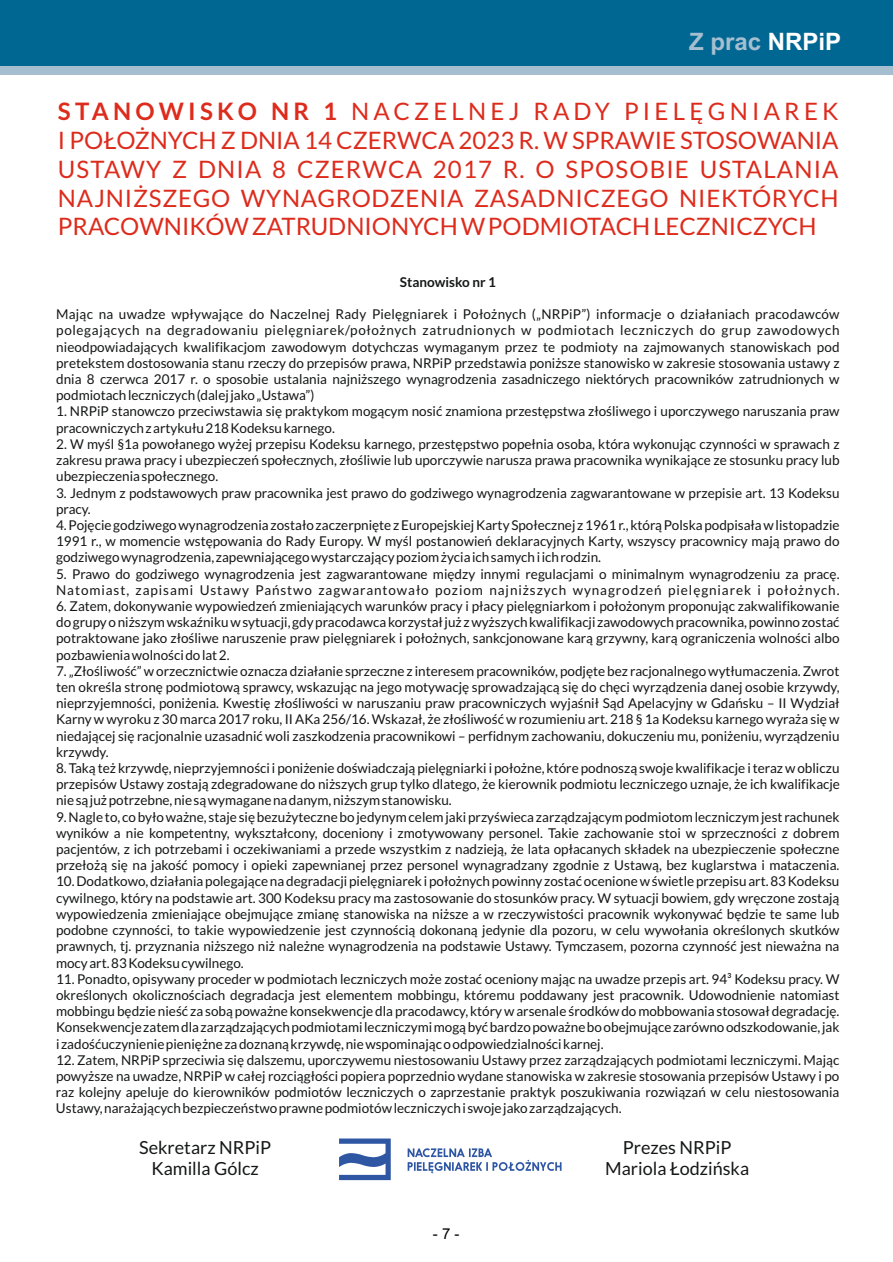
<style>
.page{position:relative;width:893px;height:1262px;background:#fff}
.page>*{position:absolute;margin:0;border:0;box-sizing:border-box;transform-origin:0 0}
.t1{font:24px/28.8px "Lato";color:#dd2b1c;text-align:justify}
.t2{font:700 24px "Arial";color:#a5bfd1}
.t3{font:18px/21.6px "Lato";color:#151616;text-align:center}
.t4{font:15px "Arial Unicode MS";color:#000}
.t5{font:13.5px/16.2px "Lato";color:#151616;text-align:justify}
.t6{font:700 13.5px "Lato";color:#151616}
.s1{color:#fff}
.s2{font-weight:700}
</style>
<div class="page">
<div style="left:0;top:0;width:893px;height:66px;background:#006792"></div>
<div style="left:0;top:66px;width:893px;height:9px;background:#a5bfd1"></div>
<img style="left:339px;top:1138px;width:223px;height:43px">
<h1 class="t2" style="left:689px;top:33px;width:154px">Z prac <span class="s1">NRPiP</span></h1>
<p class="t1" style="left:58px;top:98px;width:782px"><span class="s2">STANOWISKO NR 1</span> NACZELNEJ RADY PIELĘGNIAREK I POŁOŻNYCH Z DNIA 14 CZERWCA 2023 R. W SPRAWIE STOSOWANIA USTAWY Z DNIA 8 CZERWCA 2017 R. O SPOSOBIE USTALANIA NAJNIŻSZEGO WYNAGRODZENIA ZASADNICZEGO NIEKTÓRYCH PRACOWNIKÓW ZATRUDNIONYCH W PODMIOTACH LECZNICZYCH</p>
<p class="t6" style="left:400px;top:276px;width:98px">Stanowisko nr 1</p>
<p class="t5" style="left:56px;top:307px;width:785px">Mając na uwadze wpływające do Naczelnej Rady Pielęgniarek i Położnych („NRPiP”) informacje o działaniach pracodawców polegających na degradowaniu pielęgniarek/położnych zatrudnionych w podmiotach leczniczych do grup zawodowych nieodpowiadających kwalifikacjom zawodowym dotychczas wymaganym przez te podmioty na zajmowanych stanowiskach pod pretekstem dostosowania stanu rzeczy do przepisów prawa, NRPiP przedstawia poniższe stanowisko w zakresie stosowania ustawy z dnia 8 czerwca 2017 r. o sposobie ustalania najniższego wynagrodzenia zasadniczego niektórych pracowników zatrudnionych w podmiotach leczniczych (dalej jako „Ustawa”)</p>
<p class="t5" style="left:56px;top:404px;width:784px">1. NRPiP stanowczo przeciwstawia się praktykom mogącym nosić znamiona przestępstwa złośliwego i uporczywego naruszania praw pracowniczych z artykułu 218 Kodeksu karnego.</p>
<p class="t5" style="left:56px;top:437px;width:785px">2. W myśl §1a powołanego wyżej przepisu Kodeksu karnego, przestępstwo popełnia osoba, która wykonując czynności w sprawach z zakresu prawa pracy i ubezpieczeń społecznych, złośliwie lub uporczywie narusza prawa pracownika wynikające ze stosunku pracy lub ubezpieczenia społecznego.</p>
<p class="t5" style="left:56px;top:485px;width:784px">3. Jednym z podstawowych praw pracownika jest prawo do godziwego wynagrodzenia zagwarantowane w przepisie art. 13 Kodeksu pracy.</p>
<p class="t5" style="left:56px;top:518px;width:785px">4. Pojęcie godziwego wynagrodzenia zostało zaczerpnięte z Europejskiej Karty Społecznej z 1961 r., którą Polska podpisała w listopadzie 1991 r., w momencie wstępowania do Rady Europy. W myśl postanowień deklaracyjnych Karty, wszyscy pracownicy mają prawo do godziwego wynagrodzenia, zapewniającego wystarczający poziom życia ich samych i ich rodzin.</p>
<p class="t5" style="left:56px;top:566px;width:784px">5. Prawo do godziwego wynagrodzenia jest zagwarantowane między innymi regulacjami o minimalnym wynagrodzeniu za pracę.<br>Natomiast, zapisami Ustawy Państwo zagwarantowało poziom najniższych wynagrodzeń pielęgniarek i położnych.</p>
<p class="t5" style="left:56px;top:599px;width:785px">6. Zatem, dokonywanie wypowiedzeń zmieniających warunków pracy i płacy pielęgniarkom i położonym proponując zakwalifikowanie do grupy o niższym wskaźniku w sytuacji, gdy pracodawca korzystał już z wyższych kwalifikacji zawodowych pracownika, powinno zostać potraktowane jako złośliwe naruszenie praw pielęgniarek i położnych, sankcjonowane karą grzywny, karą ograniczenia wolności albo pozbawienia wolności do lat 2.</p>
<p class="t5" style="left:56px;top:663px;width:785px">7. „Złośliwość” w orzecznictwie oznacza działanie sprzeczne z interesem pracowników, podjęte bez racjonalnego wytłumaczenia. Zwrot ten określa stronę podmiotową sprawcy, wskazując na jego motywację sprowadzającą się do chęci wyrządzenia danej osobie krzywdy, nieprzyjemności, poniżenia. Kwestię złośliwości w naruszaniu praw pracowniczych wyjaśnił Sąd Apelacyjny w Gdańsku – II Wydział Karny w wyroku z 30 marca 2017 roku, II AKa 256/16. Wskazał, że złośliwość w rozumieniu art. 218 § 1a Kodeksu karnego wyraża się w niedającej się racjonalnie uzasadnić woli zaszkodzenia pracownikowi – perfidnym zachowaniu, dokuczeniu mu, poniżeniu, wyrządzeniu krzywdy.</p>
<p class="t5" style="left:56px;top:761px;width:785px">8. Taką też krzywdę, nieprzyjemności i poniżenie doświadczają pielęgniarki i położne, które podnoszą swoje kwalifikacje i teraz w obliczu przepisów Ustawy zostają zdegradowane do niższych grup tylko dlatego, że kierownik podmiotu leczniczego uznaje, że ich kwalifikacje nie są już potrzebne, nie są wymagane na danym, niższym stanowisku.</p>
<p class="t5" style="left:56px;top:809px;width:785px">9. Nagle to, co było ważne, staje się bezużyteczne bo jedynym celem jaki przyświeca zarządzającym podmiotom leczniczym jest rachunek wyników a nie kompetentny, wykształcony, doceniony i zmotywowany personel. Takie zachowanie stoi w sprzeczności z dobrem pacjentów, z ich potrzebami i oczekiwaniami a przede wszystkim z nadzieją, że lata opłacanych składek na ubezpieczenie społeczne przełożą się na jakość pomocy i opieki zapewnianej przez personel wynagradzany zgodnie z Ustawą, bez kuglarstwa i mataczenia.</p>
<p class="t5" style="left:56px;top:874px;width:785px">10. Dodatkowo, działania polegające na degradacji pielęgniarek i położnych powinny zostać ocenione w świetle przepisu art. 83 Kodeksu cywilnego, który na podstawie art. 300 Kodeksu pracy ma zastosowanie do stosunków pracy. W sytuacji bowiem, gdy wręczone zostają wypowiedzenia zmieniające obejmujące zmianę stanowiska na niższe a w rzeczywistości pracownik wykonywać będzie te same lub podobne czynności, to takie wypowiedzenie jest czynnością dokonaną jedynie dla pozoru, w celu wywołania określonych skutków prawnych, tj. przyznania niższego niż należne wynagrodzenia na podstawie Ustawy. Tymczasem, pozorna czynność jest nieważna na mocy art. 83 Kodeksu cywilnego.</p>
<p class="t5" style="left:56px;top:971px;width:785px">11. Ponadto, opisywany proceder w podmiotach leczniczych może zostać oceniony mając na uwadze przepis art. 94³ Kodeksu pracy. W określonych okolicznościach degradacja jest elementem mobbingu, któremu poddawany jest pracownik. Udowodnienie natomiast mobbingu będzie nieść za sobą poważne konsekwencje dla pracodawcy, który w arsenale środków do mobbowania stosował degradację.<br>Konsekwencje zatem dla zarządzających podmiotami leczniczymi mogą być bardzo poważne bo obejmujące zarówno odszkodowanie, jak i zadośćuczynienie pieniężne za doznaną krzywdę, nie wspominając o odpowiedzialności karnej.</p>
<p class="t5" style="left:56px;top:1052px;width:785px">12. Zatem, NRPiP sprzeciwia się dalszemu, uporczywemu niestosowaniu Ustawy przez zarządzających podmiotami leczniczymi. Mając powyższe na uwadze, NRPiP w całej rozciągłości popiera poprzednio wydane stanowiska w zakresie stosowania przepisów Ustawy i po raz kolejny apeluje do kierowników podmiotów leczniczych o zaprzestanie praktyk poszukiwania rozwiązań w celu niestosowania Ustawy, narażających bezpieczeństwo prawne podmiotów leczniczych i swoje jako zarządzających.</p>
<h2 class="t3" style="left:139px;top:1137px;width:133px">Sekretarz NRPiP<br>Kamilla Gólcz</h2>
<h2 class="t3" style="left:605px;top:1137px;width:145px">Prezes NRPiP<br>Mariola Łodzińska</h2>
<p class="t4" style="left:433px;top:1228px;width:28px">- 7 -</p>
</div>
